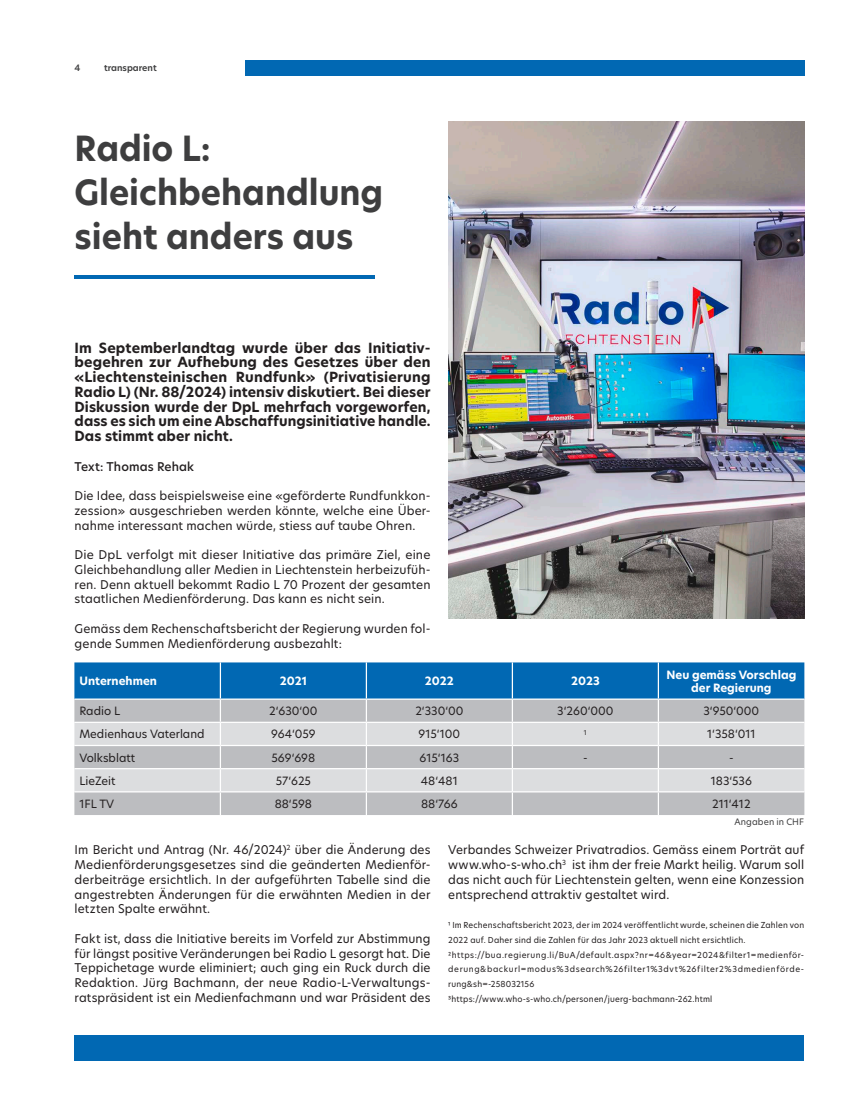
<style>
.page{position:relative;width:854px;height:1120px;background:#fff}
.page>*{position:absolute;margin:0;border:0;box-sizing:border-box;transform-origin:0 0}
.t1{font:700 34px/44.2px "New Hero";color:#3e3e3f}
.t2{font:700 13.75px/14.8px "New Hero";letter-spacing:.005em;color:#231f20;text-align:justify}
.t3{font:11.88px/14.8px "New Hero";letter-spacing:.01em;color:#231f20;text-align:justify}
.t4{font:500 11.88px "New Hero";letter-spacing:.01em;color:#231f20}
.t5{font:11.25px "New Hero";color:#231f20}
.t6{font:700 11.25px/13.5px "New Hero";color:#fff;text-align:center}
.t7{font:600 8.75px "New Hero";color:#3e3e3f}
.t8{font:8.75px "New Hero";letter-spacing:.01em;color:#3e3e3f}
.t9{font:8.12px/14.8px "New Hero";letter-spacing:.025em;color:#231f20}
.t10{font:6.5px "New Hero";color:#231f20}
</style>
<div class="page">
<div style="left:74px;top:1035px;width:730px;height:25px;background:#0168b3"></div>
<div style="left:245px;top:60px;width:559px;height:15px;background:#0168b3"></div>
<hr style="left:75px;top:275px;width:300px;height:4px;background:#0168b3">
<img style="left:448px;top:121px;width:356px;height:497px">
<svg style="left:74px;top:662px;width:730px;height:153px;background:#9cb5c8"></svg>
<p class="t7" style="left:74px;top:62px;width:7px">4</p>
<p class="t7" style="left:104px;top:62px;width:54px">transparent</p>
<h1 class="t1" style="left:75px;top:126px;width:310px">Radio L:<br>Gleichbehandlung sieht anders aus</h1>
<p class="t2" style="left:75px;top:340px;width:357px">Im Septemberlandtag wurde über das Initiativ&shy;begehren zur Aufhebung des Gesetzes über den «Liechtensteinischen Rundfunk» (Privatisierung Radio L) (Nr. 88/2024) intensiv diskutiert. Bei dieser Diskussion wurde der DpL mehrfach vorgeworfen, dass es sich um eine Abschaffungsinitiative handle.<br>Das stimmt aber nicht.</p>
<p class="t4" style="left:75px;top:458px;width:121px">Text: Thomas Rehak</p>
<p class="t3" style="left:75px;top:488px;width:357px">Die Idee, dass beispielsweise eine «geförderte Rundfunkkon&shy;zession» ausgeschrieben werden könnte, welche eine Über&shy;nahme interessant machen würde, stiess auf taube Ohren.</p>
<p class="t3" style="left:75px;top:547px;width:357px">Die DpL verfolgt mit dieser Initiative das primäre Ziel, eine Gleichbehandlung aller Medien in Liechtenstein herbeizufüh&shy;ren. Denn aktuell bekommt Radio L 70 Prozent der gesamten staatlichen Medienförderung. Das kann es nicht sein.</p>
<p class="t3" style="left:75px;top:621px;width:357px">Gemäss dem Rechenschaftsbericht der Regierung wurden fol&shy;gende Summen Medienförderung ausbezahlt:</p>
<p class="t6" style="left:79px;top:674px;width:79px">Unternehmen</p>
<p class="t6" style="left:280px;top:674px;width:29px">2021</p>
<p class="t6" style="left:425px;top:674px;width:30px">2022</p>
<p class="t6" style="left:571px;top:674px;width:30px">2023</p>
<p class="t6" style="left:666px;top:668px;width:131px">Neu gemäss Vorschlag der Regierung</p>
<p class="t5" style="left:79px;top:703px;width:43px">Radio L</p>
<p class="t5" style="left:269px;top:703px;width:50px">2‘630‘00</p>
<p class="t5" style="left:415px;top:703px;width:50px">2‘330‘00</p>
<p class="t5" style="left:557px;top:703px;width:58px">3‘260‘000</p>
<p class="t5" style="left:703px;top:703px;width:57px">3‘950‘000</p>
<p class="t5" style="left:79px;top:726px;width:127px">Medienhaus Vaterland</p>
<p class="t5" style="left:271px;top:726px;width:46px">964‘059</p>
<p class="t5" style="left:419px;top:726px;width:43px">915‘100</p>
<p class="t10" style="left:584px;top:728px;width:4px">1</p>
<p class="t5" style="left:707px;top:726px;width:50px">1‘358‘011</p>
<p class="t5" style="left:79px;top:750px;width:57px">Volksblatt</p>
<p class="t5" style="left:272px;top:750px;width:45px">569‘698</p>
<p class="t5" style="left:420px;top:750px;width:41px">615‘163</p>
<p class="t5" style="left:583px;top:750px;width:6px">-</p>
<p class="t5" style="left:729px;top:750px;width:6px">-</p>
<p class="t5" style="left:79px;top:773px;width:38px">LieZeit</p>
<p class="t5" style="left:276px;top:773px;width:37px">57‘625</p>
<p class="t5" style="left:421px;top:773px;width:38px">48‘481</p>
<p class="t5" style="left:711px;top:773px;width:43px">183‘536</p>
<p class="t5" style="left:79px;top:796px;width:36px">1FL TV</p>
<p class="t5" style="left:275px;top:796px;width:39px">88‘598</p>
<p class="t5" style="left:421px;top:796px;width:38px">88‘766</p>
<p class="t5" style="left:712px;top:796px;width:40px">211‘412</p>
<p class="t8" style="left:734px;top:815px;width:71px">Angaben in CHF</p>
<p class="t3" style="left:75px;top:842px;width:357px">Im Bericht und Antrag (Nr. 46/2024)<sup>2</sup> über die Änderung des Medienförderungsgesetzes sind die geänderten Medienför&shy;derbeiträge ersichtlich. In der aufgeführten Tabelle sind die angestrebten Änderungen für die erwähnten Medien in der letzten Spalte erwähnt.</p>
<p class="t3" style="left:75px;top:931px;width:357px">Fakt ist, dass die Initiative bereits im Vorfeld zur Abstimmung für längst positive Veränderungen bei Radio L gesorgt hat. Die Teppichetage wurde eliminiert; auch ging ein Ruck durch die Redaktion. Jürg Bachmann, der neue Radio-L-Verwaltungs&shy;ratspräsident ist ein Medienfachmann und war Präsident des</p>
<p class="t3" style="left:448px;top:842px;width:357px">Verbandes Schweizer Privatradios. Gemäss einem Porträt auf www.who-s-who.ch<sup>3</sup> ist ihm der freie Markt heilig. Warum soll das nicht auch für Liechtenstein gelten, wenn eine Konzession entsprechend attraktiv gestaltet wird.</p>
<p class="t9" style="left:448px;top:917px;width:357px">1 Im Rechenschaftsbericht 2023, der im 2024 veröffentlicht wurde, scheinen die Zahlen von 2022 auf. Daher sind die Zahlen für das Jahr 2023 aktuell nicht ersichtlich.<br>2https://bua.regierung.li/BuA/default.aspx?nr=46&amp;year=2024&amp;filter1=medienför&shy;derung&amp;backurl=modus%3dsearch%26filter1%3dvt%26filter2%3dmedienförde&shy;rung&amp;sh=-258032156<br>3https://www.who-s-who.ch/personen/juerg-bachmann-262.html</p>
</div>
